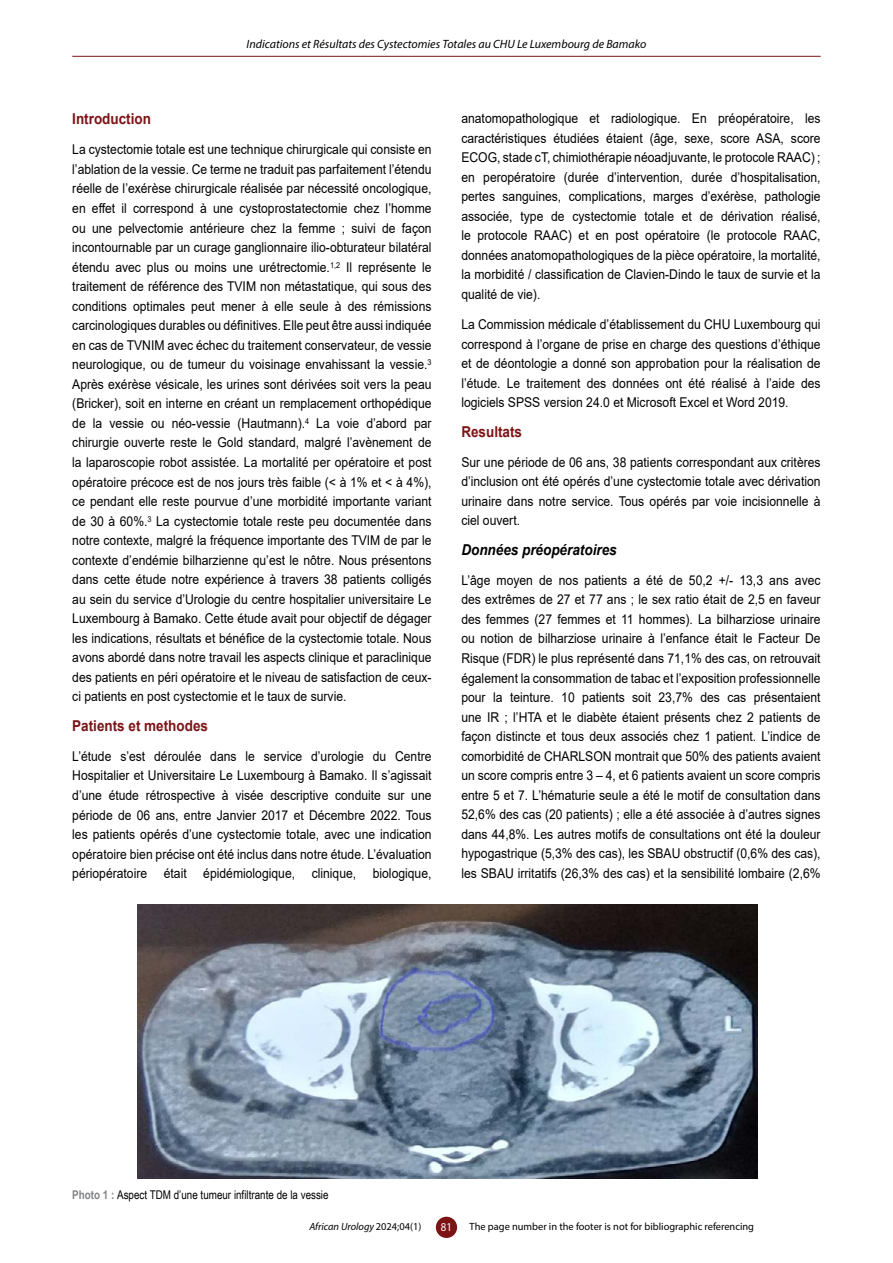
<style>
.page{position:relative;width:893px;height:1263px;background:#fff}
.page>*{position:absolute;margin:0;border:0;box-sizing:border-box;transform-origin:0 0}
.t1{font:700 15px "Arial";color:#7c1315;scale:.9 1}
.t2{font:italic 700 15px "Arial";color:#000;scale:.9 1}
.t3{font:13.5px/19.5px "Arial";color:#000;text-align:justify;scale:.9 1}
.t4{font:italic 12px "Myriad Pro";color:#000}
.t5{font:12px "Arial Narrow";color:#000}
.t6{font:12px "Myriad Pro";color:#fff;scale:.9 1}
.t7{font:10.5px "Myriad Pro";color:#000}
.t8{font:italic 10.5px "Myriad Pro";color:#000}
.s1{font-weight:700;color:#808285}
.s2{font-style:normal}
</style>
<div class="page">
<div style="left:436px;top:1217px;width:21px;height:21px;background:#7c1315;border-radius:50%"></div>
<hr style="left:72px;top:56px;width:749px;height:1px;background:#7c1315">
<img style="left:137px;top:904px;width:620px;height:275px">
<p class="t4" style="left:247px;top:37px;width:401px">Indications et Résultats des Cystectomies Totales au CHU Le Luxembourg de Bamako</p>
<p class="t1" style="left:72px;top:108px;width:89px">Introduction</p>
<p class="t3" style="left:72px;top:140px;width:401px">La cystectomie totale est une technique chirurgicale qui consiste en l’ablation de la vessie. Ce terme ne traduit pas parfaitement l’étendu réelle de l’exérèse chirurgicale réalisée par nécessité oncologique, en effet il correspond à une cystoprostatectomie chez l’homme ou une pelvectomie antérieure chez la femme ; suivi de façon incontournable par un curage ganglionnaire ilio-obturateur bilatéral étendu avec plus ou moins une urétrectomie.<sup>1,2</sup> Il représente le traitement de référence des TVIM non métastatique, qui sous des conditions optimales peut mener à elle seule à des rémissions carcinologiques durables ou définitives. Elle peut être aussi indiquée en cas de TVNIM avec échec du traitement conservateur, de vessie neurologique, ou de tumeur du voisinage envahissant la vessie.<sup>3<br></sup>Après exérèse vésicale, les urines sont dérivées soit vers la peau (Bricker), soit en interne en créant un remplacement orthopédique de la vessie ou néo-vessie (Hautmann).<sup>4</sup> La voie d’abord par chirurgie ouverte reste le Gold standard, malgré l’avènement de la laparoscopie robot assistée. La mortalité per opératoire et post opératoire précoce est de nos jours très faible (&lt; à 1% et &lt; à 4%), ce pendant elle reste pourvue d’une morbidité importante variant de 30 à 60%.<sup>3</sup> La cystectomie totale reste peu documentée dans notre contexte, malgré la fréquence importante des TVIM de par le contexte d’endémie bilharzienne qu’est le nôtre. Nous présentons dans cette étude notre expérience à travers 38 patients colligés au sein du service d’Urologie du centre hospitalier universitaire Le Luxembourg à Bamako. Cette étude avait pour objectif de dégager les indications, résultats et bénéfice de la cystectomie totale. Nous avons abordé dans notre travail les aspects clinique et paraclinique des patients en péri opératoire et le niveau de satisfaction de ceux&shy;ci patients en post cystectomie et le taux de survie.</p>
<p class="t1" style="left:72px;top:715px;width:152px">Patients et methodes</p>
<p class="t3" style="left:72px;top:746px;width:401px">L’étude s’est déroulée dans le service d’urologie du Centre Hospitalier et Universitaire Le Luxembourg à Bamako. Il s’agissait d’une étude rétrospective à visée descriptive conduite sur une période de 06 ans, entre Janvier 2017 et Décembre 2022. Tous les patients opérés d’une cystectomie totale, avec une indication opératoire bien précise ont été inclus dans notre étude. L’évaluation périopératoire était épidémiologique, clinique, biologique,</p>
<p class="t3" style="left:461px;top:109px;width:401px">anatomopathologique et radiologique. En préopératoire, les caractéristiques étudiées étaient (âge, sexe, score ASA, score ECOG, stade cT, chimiothérapie néoadjuvante, le protocole RAAC) ; en peropératoire (durée d’intervention, durée d’hospitalisation, pertes sanguines, complications, marges d’exérèse, pathologie associée, type de cystectomie totale et de dérivation réalisé, le protocole RAAC) et en post opératoire (le protocole RAAC, données anatomopathologiques de la pièce opératoire, la mortalité, la morbidité / classification de Clavien-Dindo le taux de survie et la qualité de vie).</p>
<p class="t3" style="left:461px;top:315px;width:401px">La Commission médicale d’établissement du CHU Luxembourg qui correspond à l’organe de prise en charge des questions d’éthique et de déontologie a donné son approbation pour la réalisation de l’étude. Le traitement des données ont été réalisé à l’aide des logiciels SPSS version 24.0 et Microsoft Excel et Word 2019.</p>
<p class="t1" style="left:461px;top:421px;width:69px">Resultats</p>
<p class="t3" style="left:461px;top:452px;width:401px">Sur une période de 06 ans, 38 patients correspondant aux critères d’inclusion ont été opérés d’une cystectomie totale avec dérivation urinaire dans notre service. Tous opérés par voie incisionnelle à ciel ouvert.</p>
<p class="t2" style="left:461px;top:539px;width:174px">Données préopératoires</p>
<p class="t3" style="left:461px;top:570px;width:401px">L’âge moyen de nos patients a été de 50,2 +/- 13,3 ans avec des extrêmes de 27 et 77 ans ; le sex ratio était de 2,5 en faveur des femmes (27 femmes et 11 hommes). La bilharziose urinaire ou notion de bilharziose urinaire à l’enfance était le Facteur De Risque (FDR) le plus représenté dans 71,1% des cas, on retrouvait également la consommation de tabac et l’exposition professionnelle pour la teinture. 10 patients soit 23,7% des cas présentaient une IR ; l’HTA et le diabète étaient présents chez 2 patients de façon distincte et tous deux associés chez 1 patient. L’indice de comorbidité de CHARLSON montrait que 50% des patients avaient un score compris entre 3 – 4, et 6 patients avaient un score compris entre 5 et 7. L’hématurie seule a été le motif de consultation dans 52,6% des cas (20 patients) ; elle a été associée à d’autres signes dans 44,8%. Les autres motifs de consultations ont été la douleur hypogastrique (5,3% des cas), les SBAU obstructif (0,6% des cas), les SBAU irritatifs (26,3% des cas) et la sensibilité lombaire (2,6%</p>
<p class="t5" style="left:72px;top:1186px;width:258px"><span class="s1">Photo 1 :</span> Aspect TDM d’une tumeur infiltrante de la vessie</p>
<p class="t8" style="left:309px;top:1220px;width:113px">African Urology <span class="s2">2024;04(1)</span></p>
<p class="t7" style="left:470px;top:1220px;width:286px">The page number in the footer is not for bibliographic referencing</p>
<p class="t6" style="left:441px;top:1220px;width:14px">81</p>
</div>
